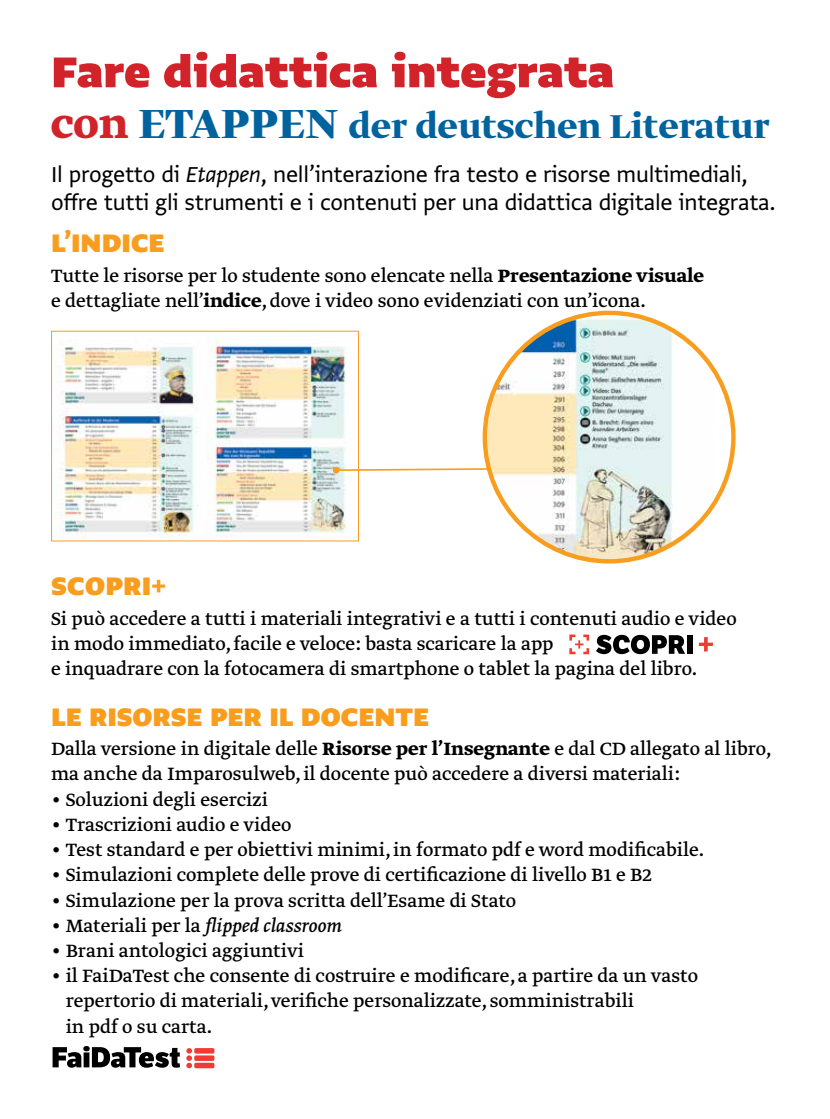
<style>
.page{position:relative;width:830px;height:1119px;background:#fff}
.page>*{position:absolute;margin:0;border:0;box-sizing:border-box;transform-origin:0 0}
.t1{font:900 51px "Greta Sans Std";color:#d2232a}
.t2{font:700 39px "Greta Display Pro";color:#00639e}
.t3{font:900 30px "Greta Sans Std";color:#f99d1f}
.t4{font:25.5px/28.5px "Greta Sans Std";letter-spacing:-.01em;color:#000}
.t5{font:21px/25.2px "Greta Text Pro";color:#000}
.t6{font:italic 21px "Greta Text Pro";color:#000}
.s1{font-family:"Greta Text Pro";font-size:48px;color:#d2232a}
.s2{font-size:48px}
.s3{font-style:italic}
.s4{font-family:"Greta Text Pro Bold Min"}
.s5{font-style:normal}
</style>
<div class="page">
<img style="left:55px;top:333px;width:292px;height:205px">
<div style="left:51px;top:331px;width:308px;height:210px;border:1px solid #f99d1f"></div>
<svg style="left:333px;top:467px;width:151px;height:6px"></svg>
<img style="left:484px;top:315px;width:230px;height:246px">
<svg style="left:596px;top:634px;width:88px;height:20px"></svg>
<div style="left:686px;top:635px;width:6px;height:18px;background:#000"></div>
<svg style="left:698px;top:637px;width:14px;height:14px"></svg>
<svg style="left:569px;top:634px;width:19px;height:20px"></svg>
<svg style="left:52px;top:1047px;width:163px;height:22px"></svg>
<svg style="left:53px;top:1046px;width:127px;height:21px"></svg>
<svg style="left:194px;top:1047px;width:20px;height:6px"></svg>
<div style="left:194px;top:1055px;width:20px;height:5px;background:#ef3b33;border-radius:2px"></div>
<div style="left:194px;top:1062px;width:20px;height:6px;background:#ef3b33;border-radius:2px"></div>
<svg style="left:186px;top:1047px;width:6px;height:21px"></svg>
<h1 class="t1" style="left:51px;top:41px;width:564px">Fare didattica integrata</h1>
<h2 class="t2" style="left:51px;top:104px;width:720px"><span class="s1">con</span> <span class="s2">ETAPPEN</span> der deutschen Literatur</h2>
<p class="t4" style="left:51px;top:159px;width:726px">Il progetto di <span class="s3">Etappen</span>, nell’interazione fra testo e risorse multimediali, offre tutti gli strumenti e i contenuti per una didattica digitale integrata.</p>
<h3 class="t3" style="left:51px;top:225px;width:115px">L’INDICE</h3>
<p class="t5" style="left:51px;top:264px;width:654px">Tutte le risorse per lo studente sono elencate nella <span class="s4">Presentazione visuale </span>e dettagliate nell’<span class="s4">indice</span>, dove i video sono evidenziati con un’icona.</p>
<h3 class="t3" style="left:51px;top:568px;width:116px">Scopri+</h3>
<p class="t5" style="left:51px;top:606px;width:687px">Si può accedere a tutti i materiali integrativi e a tutti i contenuti audio e video in modo immediato, facile e veloce: basta scaricare la app<br>e inquadrare con la fotocamera di smartphone o tablet la pagina del libro.</p>
<h3 class="t3" style="left:51px;top:698px;width:379px">LE RISORSE PER IL DOCENTE</h3>
<p class="t5" style="left:51px;top:737px;width:721px">Dalla versione in digitale delle <span class="s4">Risorse per l’Insegnante</span> e dal CD allegato al libro, ma anche da Imparosulweb, il docente può accedere a diversi materiali:</p>
<p class="t5" style="left:51px;top:787px;width:218px">• Soluzioni degli esercizi</p>
<p class="t5" style="left:51px;top:812px;width:242px">• Trascrizioni audio e video</p>
<p class="t5" style="left:51px;top:837px;width:654px">• Test standard e per obiettivi minimi, in formato pdf e word modificabile.</p>
<p class="t5" style="left:51px;top:863px;width:602px">• Simulazioni complete delle prove di certificazione di livello B1 e B2</p>
<p class="t5" style="left:51px;top:888px;width:466px">• Simulazione per la prova scritta dell’Esame di Stato</p>
<p class="t6" style="left:51px;top:912px;width:292px"><span class="s5">• Materiali per la</span> flipped classroom</p>
<p class="t5" style="left:51px;top:938px;width:254px">• Brani antologici aggiuntivi</p>
<p class="t5" style="left:66px;top:963px;width:633px;text-indent:-15px">• il FaiDaTest che consente di costruire e modificare, a partire da un vasto repertorio di materiali, verifiche personalizzate, somministrabili<br>in pdf o su carta.</p>
</div>
